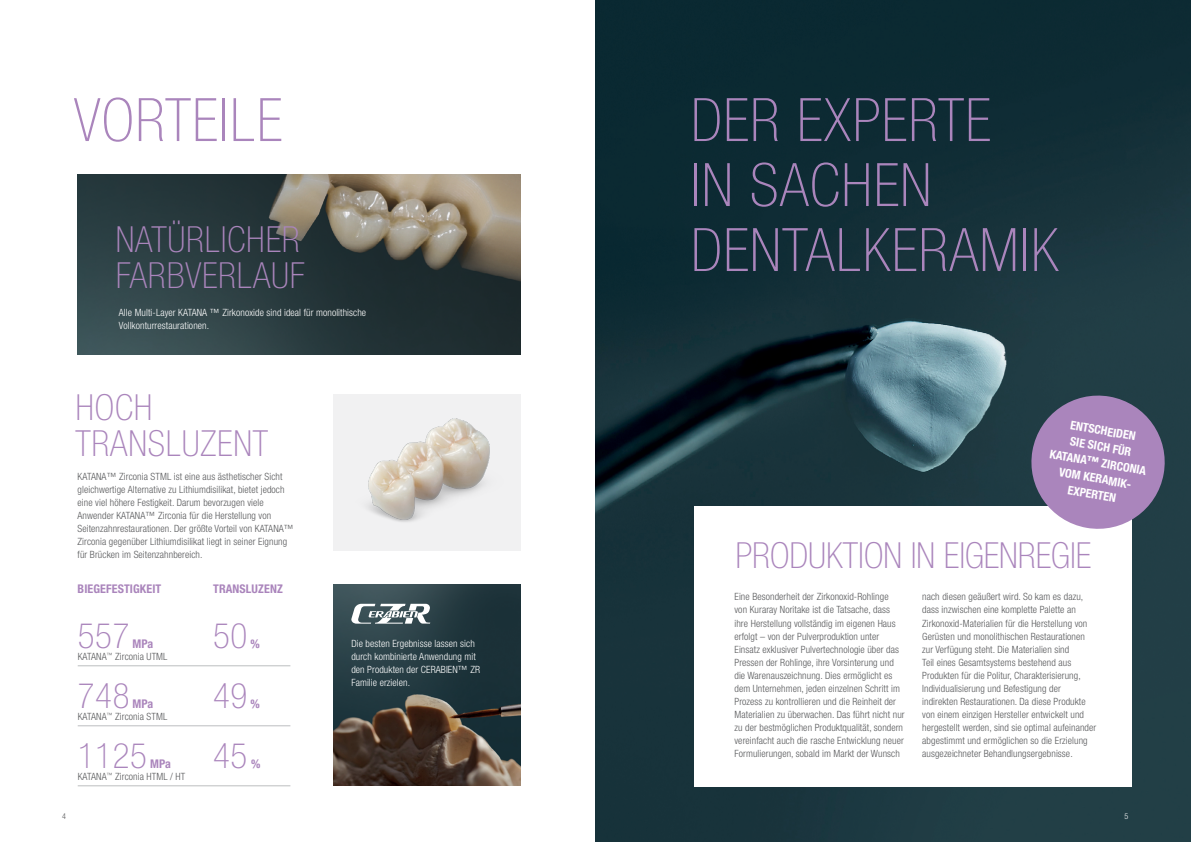
<style>
.page{position:relative;width:1191px;height:842px;background:#fff}
.page>*{position:absolute;margin:0;border:0;box-sizing:border-box;transform-origin:0 0}
.t1{font:100 condensed 60px/65px "Helvetica Neue LT Std";letter-spacing:.02em;color:#aa85bc}
.t2{font:100 condensed 36px/36px "Helvetica Neue LT Std";letter-spacing:.02em;color:#aa85bc}
.t3{font:100 condensed 36px "Helvetica Neue LT Std";color:#aa85bc}
.t4{font:100 condensed 35px "Helvetica Neue LT Std";letter-spacing:.02em;color:#aa85bc}
.t5{font:700 condensed 12px/16px "Helvetica Neue LT Std";color:#fff;text-align:center}
.t6{font:700 condensed 12px "Helvetica Neue LT Std";letter-spacing:.01em;color:#aa85bc}
.t7{font:300 condensed 10px/13px "Helvetica Neue LT Std";letter-spacing:.01em;color:#58595b}
.t8{font:300 condensed 10px/13px "Helvetica Neue LT Std";letter-spacing:.01em;color:#fff}
.t9{font:300 condensed 8px "Helvetica Neue LT Std";color:#58595b}
.t10{font:300 condensed 8px "Helvetica Neue LT Std";color:#fff}
</style>
<div class="page">
<div style="left:333px;top:395px;width:187px;height:156px;background:#f1f1f2"></div>
<img style="left:368px;top:418px;width:122px;height:104px">
<img style="left:77px;top:174px;width:443px;height:180px">
<hr style="left:78px;top:665px;width:212px;height:1px;background:#bcbec0">
<hr style="left:78px;top:725px;width:212px;height:1px;background:#bcbec0">
<hr style="left:78px;top:785px;width:212px;height:1px;background:#bcbec0">
<img style="left:333px;top:584px;width:187px;height:202px">
<svg style="left:351px;top:604px;width:79px;height:20px"></svg>
<img style="left:595px;top:0;width:596px;height:842px">
<div style="left:694px;top:506px;width:437px;height:280px;background:#fff"></div>
<svg style="left:1026px;top:390px;width:144px;height:144px;background:#8d7ba2"></svg>
<h1 class="t1" style="left:74px;top:87px;width:210px">VORTEILE</h1>
<h2 class="t2" style="left:116px;top:221px;width:190px">NATÜRLICHER<br>FARBVERLAUF</h2>
<p class="t8" style="left:119px;top:306px;width:249px">Alle Multi-Layer KATANA ™ Zirkonoxide sind ideal für monolithische<br>Vollkonturrestaurationen.</p>
<h2 class="t2" style="left:76px;top:389px;width:194px">HOCH<br>TRANSLUZENT</h2>
<p class="t7" style="left:78px;top:470px;width:218px">KATANA™ Zirconia STML ist eine aus ästhetischer Sicht gleichwertige Alternative zu Lithiumdisilikat, bietet jedoch eine viel höhere Festigkeit. Darum bevorzugen viele Anwender KATANA™ Zirconia für die Herstellung von Seitenzahnrestaurationen. Der größte Vorteil von KATANA™ Zirconia gegenüber Lithiumdisilikat liegt in seiner Eignung für Brücken im Seitenzahnbereich.</p>
<p class="t6" style="left:78px;top:581px;width:85px">BIEGEFESTIGKEIT</p>
<p class="t6" style="left:213px;top:581px;width:71px">TRANSLUZENZ</p>
<h3 class="t4" style="left:78px;top:616px;width:53px">557</h3>
<p class="t6" style="left:132px;top:636px;width:22px">MPa</p>
<p class="t7" style="left:78px;top:650px;width:91px">KATANA<sup>™</sup> Zirconia UTML</p>
<h3 class="t4" style="left:78px;top:676px;width:53px">748</h3>
<p class="t6" style="left:132px;top:696px;width:22px">MPa</p>
<p class="t7" style="left:78px;top:710px;width:91px">KATANA<sup>™</sup> Zirconia STML</p>
<h3 class="t4" style="left:78px;top:736px;width:71px">1125</h3>
<p class="t6" style="left:150px;top:756px;width:22px">MPa</p>
<p class="t7" style="left:78px;top:770px;width:109px">KATANA<sup>™</sup> Zirconia HTML / HT</p>
<h3 class="t4" style="left:213px;top:616px;width:36px">50</h3>
<p class="t6" style="left:250px;top:636px;width:11px">%</p>
<h3 class="t4" style="left:213px;top:676px;width:36px">49</h3>
<p class="t6" style="left:250px;top:696px;width:11px">%</p>
<h3 class="t4" style="left:213px;top:736px;width:36px">45</h3>
<p class="t6" style="left:251px;top:756px;width:11px">%</p>
<p class="t8" style="left:351px;top:637px;width:130px">Die besten Ergebnisse lassen sich durch kombinierte Anwendung mit den Produkten der CERABIEN™ ZR<br>Familie erzielen.</p>
<h1 class="t1" style="left:691px;top:87px;width:369px">DER EXPERTE<br>IN SACHEN<br>DENTALKERAMIK</h1>
<p class="t5" style="left:1056px;top:414px;width:99px;rotate:10deg">ENTSCHEIDEN<br>SIE SICH FÜR<br>KATANA™ ZIRCONIA<br>VOM KERAMIK-<br>EXPERTEN</p>
<h2 class="t3" style="left:735px;top:535px;width:357px">PRODUKTION IN EIGENREGIE</h2>
<p class="t7" style="left:734px;top:590px;width:172px">Eine Besonderheit der Zirkonoxid-Rohlinge<br>von Kuraray Noritake ist die Tatsache, dass ihre Herstellung vollständig im eigenen Haus erfolgt – von der Pulverproduktion unter Einsatz exklusiver Pulvertechnologie über das Pressen der Rohlinge, ihre Vorsinterung und die Warenauszeichnung. Dies ermöglicht es dem Unternehmen, jeden einzelnen Schritt im Prozess zu kontrollieren und die Reinheit der Materialien zu überwachen. Das führt nicht nur zu der bestmöglichen Produktqualität, sondern vereinfacht auch die rasche Entwicklung neuer Formulierungen, sobald im Markt der Wunsch</p>
<p class="t7" style="left:922px;top:590px;width:175px">nach diesen geäußert wird. So kam es dazu, dass inzwischen eine komplette Palette an Zirkonoxid-Materialien für die Herstellung von Gerüsten und monolithischen Restaurationen zur Verfügung steht. Die Materialien sind<br>Teil eines Gesamtsystems bestehend aus Produkten für die Politur, Charakterisierung, Individualisierung und Befestigung der indirekten Restaurationen. Da diese Produkte von einem einzigen Hersteller entwickelt und hergestellt werden, sind sie optimal aufeinander abgestimmt und ermöglichen so die Erzielung ausgezeichneter Behandlungsergebnisse.</p>
<p class="t9" style="left:62px;top:811px;width:5px">4</p>
<p class="t10" style="left:1124px;top:811px;width:5px">5</p>
</div>
